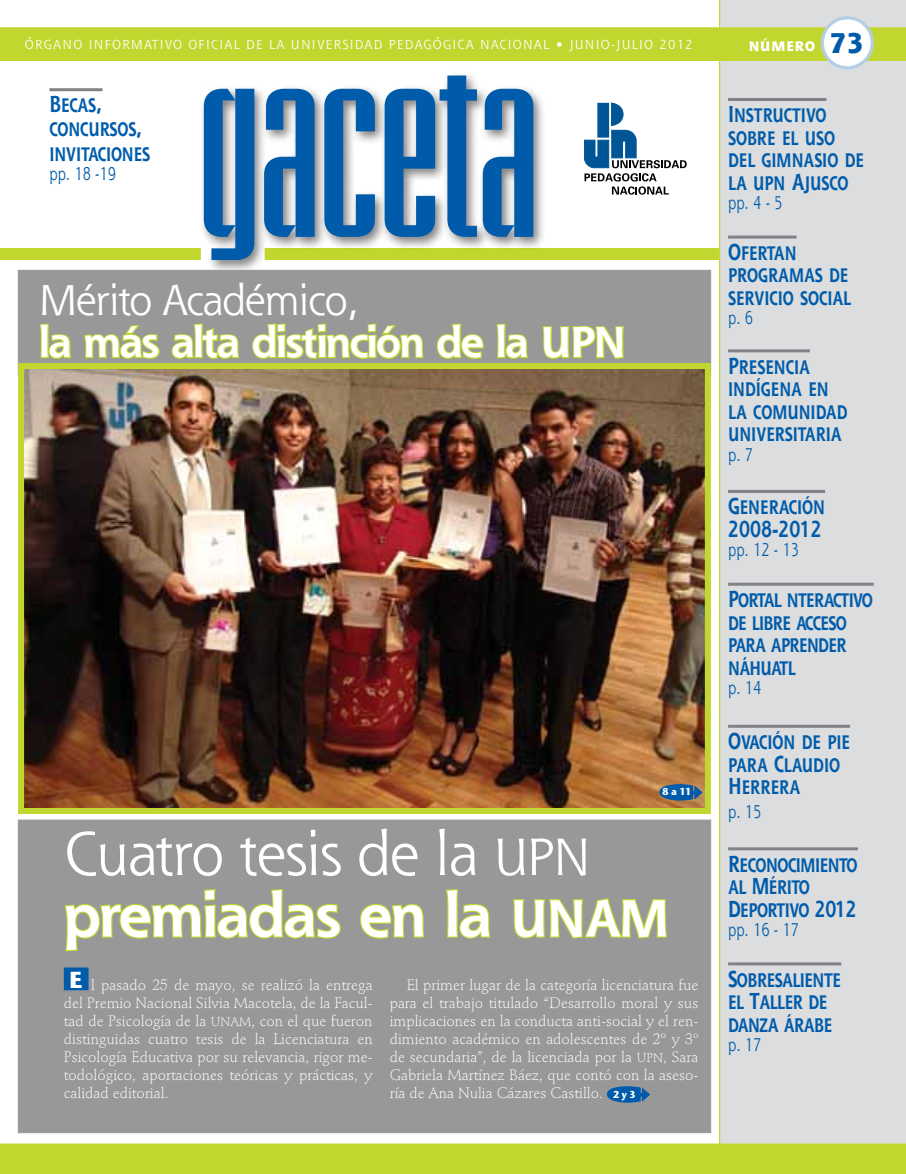
<style>
.page{position:relative;width:906px;height:1174px;background:#fff}
.page>*{position:absolute;margin:0;border:0;box-sizing:border-box;transform-origin:0 0}
.t1{font:194.25px "Briem Akademi MM 720 160";letter-spacing:-.01em;color:#005cab}
.t2{font:60px/61.5px "Shannon";letter-spacing:-.025em;color:#fff}
.t3{font:700 42px "Shannon";letter-spacing:-.035em;color:#fff}
.t4{font:42px "Shannon";letter-spacing:-.035em;color:#fff}
.t5{font:700 23.1px "Stone Sans";color:#fff}
.t6{font:22.5px "Shannon Bold SC850";color:#005cab;scale:.8 1}
.t7{font:19.2px/22.5px "Shannon Bold SC850";letter-spacing:-.005em;color:#005cab;scale:.8 1}
.t8{font:19.2px/22.5px "Shannon Bold SC850";letter-spacing:-.03em;color:#005cab;scale:.8 1}
.t9{font:19.2px/22.5px "Shannon Bold SC850";letter-spacing:-.04em;color:#005cab;scale:.8 1}
.t10{font:18px "Shannon";color:#005cab;scale:.8 1}
.t11{font:300 15px/18px "Stempel Schneidler";color:#fff;text-align:justify}
.t12{font:800 13.5px "Shannon";letter-spacing:.065em;color:#fff}
.t13{font:12.75px "Shannon";letter-spacing:.1em;color:#fff}
.t14{font:700 10.05px "Stone Sans";color:#fff;scale:.95 1}
.s1{font-size:27.9px;color:#005cab}
.s2{font-size:22.5px}
.s3{font-family:"Shannon Book SC850";font-size:51px}
.s4{font-weight:700}
.s5{font-family:"Shannon Bold SC850";font-size:51px}
.s6{font-family:"Stempel Schneidler Light SC850";font-weight:400;font-size:12.75px}
</style>
<div class="page">
<div style="left:18px;top:820px;width:693px;height:312px;background:#989898"></div>
<div style="left:265px;top:248px;width:454px;height:12px;background:#c1d72f"></div>
<div style="left:720px;top:0;width:186px;height:1149px;background:#dcddde"></div>
<hr style="left:728px;top:98px;width:98px;height:3px;background:#808285">
<hr style="left:728px;top:235px;width:68px;height:3px;background:#808285">
<hr style="left:728px;top:349px;width:82px;height:3px;background:#808285">
<hr style="left:728px;top:490px;width:97px;height:3px;background:#808285">
<hr style="left:728px;top:582px;width:145px;height:3px;background:#808285">
<hr style="left:728px;top:725px;width:122px;height:3px;background:#808285">
<hr style="left:728px;top:847px;width:130px;height:3px;background:#808285">
<hr style="left:728px;top:962px;width:113px;height:3px;background:#808285">
<hr style="left:719px;top:0;width:1px;height:1149px;background:#c1d72f">
<div style="left:0;top:27px;width:906px;height:34px;background:#c1d72f"></div>
<div style="left:199px;top:70px;width:347px;height:203px;background:#000;opacity:.5"></div>
<div style="left:0;top:248px;width:201px;height:12px;background:#c1d72f"></div>
<svg style="left:64px;top:889px;width:277px;height:63px"></svg>
<svg style="left:359px;top:904px;width:66px;height:35px"></svg>
<svg style="left:446px;top:889px;width:45px;height:50px"></svg>
<svg style="left:584px;top:103px;width:102px;height:92px"></svg>
<div style="left:822px;top:18px;width:50px;height:50px;background:#fff;border-radius:50%"></div>
<div style="left:820px;top:16px;width:53px;height:53px;border:3px solid #b3cee6;border-radius:50%"></div>
<div style="left:64px;top:967px;width:25px;height:23px;background:#005cab"></div>
<hr style="left:49px;top:88px;width:53px;height:3px;background:#808285">
<svg style="left:513px;top:898px;width:154px;height:205px"></svg>
<div style="left:18px;top:270px;width:693px;height:105px;background:#989898"></div>
<img style="left:25px;top:370px;width:679px;height:437px">
<div style="left:18px;top:363px;width:693px;height:451px;border:6px solid #c1d72f"></div>
<svg style="left:39px;top:323px;width:33px;height:36px"></svg>
<svg style="left:84px;top:325px;width:76px;height:34px"></svg>
<svg style="left:171px;top:323px;width:69px;height:36px"></svg>
<svg style="left:252px;top:323px;width:172px;height:36px"></svg>
<svg style="left:436px;top:323px;width:48px;height:36px"></svg>
<svg style="left:496px;top:323px;width:32px;height:36px"></svg>
<svg style="left:542px;top:325px;width:82px;height:34px"></svg>
<div style="left:0;top:1143px;width:906px;height:31px;background:#c1d72f"></div>
<svg style="left:659px;top:784px;width:44px;height:16px"></svg>
<p class="t13" style="left:25px;top:36px;width:172px">ÓRGANO INFORMATIVO OFI</p>
<p class="t13" style="left:211px;top:36px;width:196px">CIAL DE LA UNIVERSIDAD PEDA</p>
<p class="t13" style="left:423px;top:36px;width:270px">GÓGICA NACIONAL • JUNIO-JULIO 2012</p>
<p class="t12" style="left:748px;top:37px;width:117px">NÚMERO <span class="s1">73</span></p>
<p class="t7" style="left:49px;top:93px;width:127px;line-height:24px"><span class="s2">B</span>ECAS<span class="s2">,<br></span>CONCURSOS<span class="s2">,<br></span>INVITACIONES</p>
<p class="t10" style="left:49px;top:162px;width:85px">PP. 18 -19</p>
<h1 class="t1" style="left:198px;top:56px;width:343px">GACETA</h1>
<h3 class="t4" style="left:39px;top:273px;width:321px">MÉRITO ACADÉMICO,</h3>
<h3 class="t3" style="left:39px;top:316px;width:588px">la más alta distinción de la UPN</h3>
<p class="t14" style="left:662px;top:786px;width:31px">8 a 11</p>
<h2 class="t2" style="left:64px;top:821px;width:607px">CUATRO TESIS DE LA <span class="s3">upn </span><span class="s4">premiadas en la</span> <span class="s5">UNAM</span></h2>
<h3 class="t5" style="left:69px;top:966px;width:14px">E</h3>
<p class="t11" style="left:64px;top:976px;width:310px;text-indent:27px">l pasado 25 de mayo, se realizó la entrega del Premio Nacional Silvia Macotela, de la Facul&shy;tad de Psicología de la <span class="s6">UNAM</span>, con el que fueron distinguidas cuatro tesis de la Licenciatura en Psicología Educativa por su relevancia, rigor me&shy;todológico, aportaciones teóricas y prácticas, y calidad editorial.</p>
<p class="t11" style="left:390px;top:976px;width:310px;text-indent:17px">El primer lugar de la categoría licenciatura fue para el trabajo titulado “Desarrollo moral y sus implicaciones en la conducta anti-social y el ren&shy;dimiento académico en adolescentes de 2º y 3º de secundaria”, de la licenciada por la <span class="s6">UPN</span>, Sara Gabriela Martínez Báez, que contó con la aseso&shy;ría de Ana Nulia Cázares Castillo.</p>
<p class="t14" style="left:613px;top:1088px;width:25px">2 y 3</p>
<p class="t7" style="left:728px;top:104px;width:171px"><span class="s2">I</span>NSTRUCTIVO<br>SOBRE EL USO<br>DEL GIMNASIO DE<br>LA UPN <span class="s2">A</span>JUSCO</p>
<p class="t10" style="left:728px;top:191px;width:69px">PP. 4 - 5</p>
<p class="t7" style="left:728px;top:241px;width:155px"><span class="s2">O</span>FERTAN<br>PROGRAMAS DE<br>SERVICIO SOCIAL</p>
<p class="t10" style="left:728px;top:306px;width:33px">P. 6</p>
<p class="t7" style="left:728px;top:355px;width:151px"><span class="s2">P</span>RESENCIA<br>INDÍGENA EN<br>LA COMUNIDAD<br>UNIVERSITARIA</p>
<p class="t10" style="left:728px;top:443px;width:33px">P. 7</p>
<p class="t7" style="left:728px;top:496px;width:123px"><span class="s2">G</span>ENERACIÓN</p>
<h3 class="t6" style="left:728px;top:515px;width:119px">2008-2012</h3>
<p class="t10" style="left:728px;top:538px;width:90px">PP. 12 - 13</p>
<p class="t9" style="left:728px;top:588px;width:183px"><span class="s2">P</span>ORTAL NTERACTIVO<br>DE LIBRE ACCESO<br>PARA APRENDER<br>NÁHUATL</p>
<p class="t10" style="left:728px;top:676px;width:43px">P. 14</p>
<p class="t7" style="left:728px;top:730px;width:154px"><span class="s2">O</span>VACIÓN DE PIE<br>PARA <span class="s2">C</span>LAUDIO<br><span class="s2">H</span> ERRERA</p>
<p class="t10" style="left:728px;top:800px;width:43px">P. 15</p>
<p class="t8" style="left:728px;top:853px;width:163px"><span class="s2">R</span>ECONOCIMIENTO<br>AL <span class="s2">M</span>ÉRITO<br><span class="s2">D</span>EPORTIVO <span class="s2">2012</span></p>
<p class="t10" style="left:728px;top:918px;width:90px">PP. 16 - 17</p>
<p class="t8" style="left:728px;top:968px;width:142px"><span class="s2">S</span>OBRESALIENTE<br>EL <span class="s2">T</span>ALLER DE<br>DANZA ÁRABE</p>
<p class="t10" style="left:728px;top:1033px;width:43px">P. 17</p>
</div>
